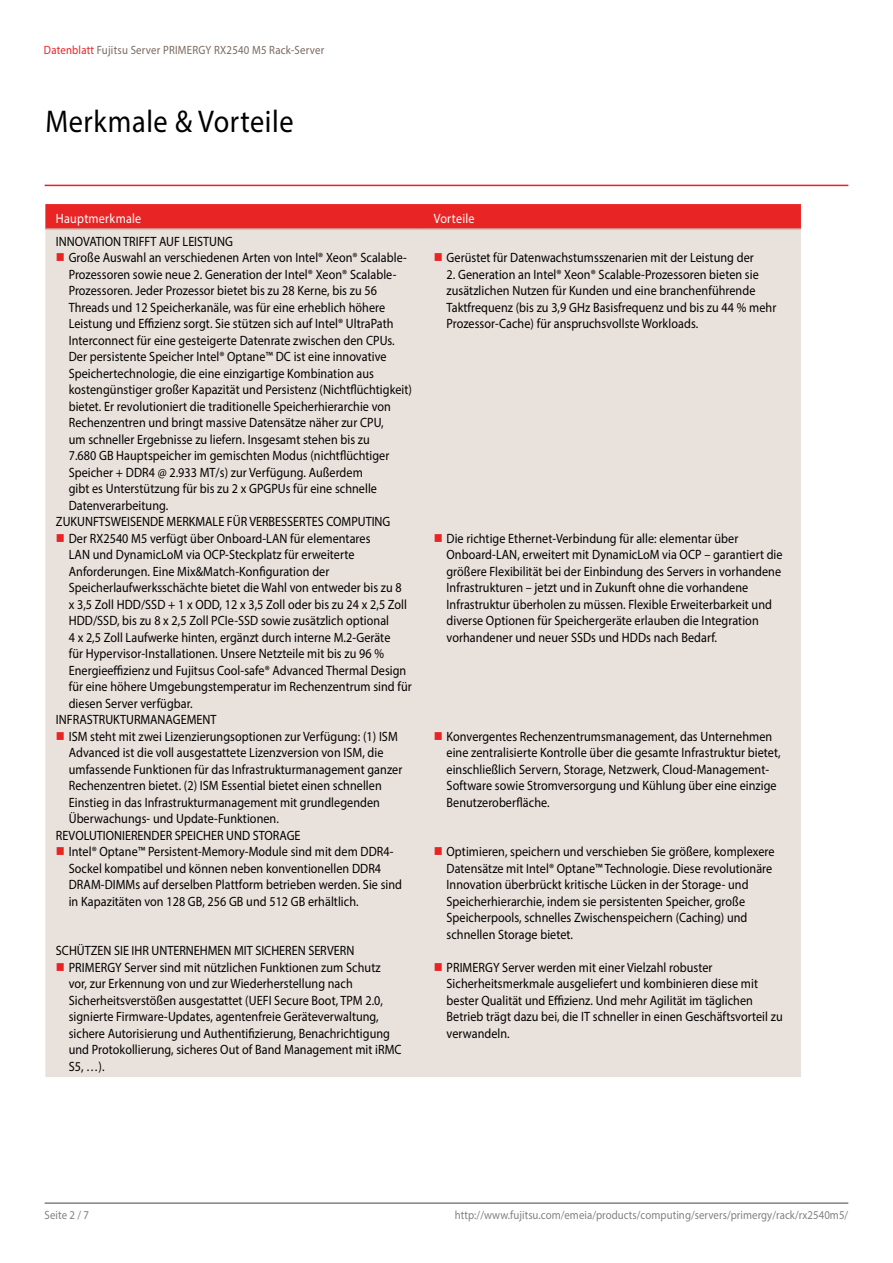
<style>
.page{position:relative;width:893px;height:1263px;background:#fff}
.page>*{position:absolute;margin:0;border:0;box-sizing:border-box;transform-origin:0 0}
.t1{font:31.5px "Myriad Pro";letter-spacing:.02em;color:#000;scale:.9 1}
.t2{font:13.5px/16.5px "Myriad Pro";letter-spacing:.005em;color:#000;scale:.9 1}
.t3{font:13.5px "Myriad Pro";letter-spacing:.02em;color:#fff;scale:.9 1}
.t4{font:12px "Myriad Pro";letter-spacing:.005em;color:#818280;scale:.9 1}
.t5{font:12px "Myriad Pro";letter-spacing:.02em;color:#79695e;scale:.9 1}
.s1{color:#e92425}
</style>
<div class="page">
<hr style="left:45px;top:1202px;width:803px;height:2px;background:#818280">
<div style="left:45px;top:204px;width:756px;height:24px;background:#e92425"></div>
<div style="left:45px;top:230px;width:756px;height:847px;background:#e9e1db"></div>
<hr style="left:45px;top:228px;width:378px;height:2px;background:#c9bbb0">
<hr style="left:423px;top:228px;width:378px;height:2px;background:#c9bbb0">
<hr style="left:45px;top:185px;width:803px;height:1px;background:#ed1d24">
<svg style="left:57px;top:253px;width:7px;height:8px"></svg>
<svg style="left:435px;top:253px;width:7px;height:8px"></svg>
<svg style="left:57px;top:534px;width:7px;height:8px"></svg>
<svg style="left:435px;top:534px;width:7px;height:8px"></svg>
<svg style="left:57px;top:732px;width:7px;height:7px"></svg>
<svg style="left:435px;top:732px;width:7px;height:7px"></svg>
<svg style="left:57px;top:847px;width:7px;height:8px"></svg>
<svg style="left:435px;top:847px;width:7px;height:8px"></svg>
<svg style="left:57px;top:962px;width:7px;height:8px"></svg>
<svg style="left:435px;top:962px;width:7px;height:8px"></svg>
<p class="t5" style="left:44px;top:43px;width:313px"><span class="s1">Datenblatt</span> Fujitsu Server PRIMERGY RX2540 M5 Rack-Server</p>
<h1 class="t1" style="left:45px;top:102px;width:277px">Merkmale &amp; Vorteile</h1>
<p class="t3" style="left:56px;top:210px;width:96px">Hauptmerkmale</p>
<p class="t3" style="left:434px;top:210px;width:47px">Vorteile</p>
<p class="t2" style="left:69px;top:233px;width:383px;text-indent:-13px">INNOVATION TRIFFT AUF LEISTUNG<br>Große Auswahl an verschiedenen Arten von Intel® Xeon® Scalable-Prozessoren sowie neue 2. Generation der Intel® Xeon® Scalable-Prozessoren. Jeder Prozessor bietet bis zu 28 Kerne, bis zu 56<br>Threads und 12 Speicherkanäle, was für eine erheblich höhere Leistung und Effizienz sorgt. Sie stützen sich auf Intel® UltraPath Interconnect für eine gesteigerte Datenrate zwischen den CPUs.<br>Der persistente Speicher Intel® Optane™ DC ist eine innovative Speichertechnologie, die eine einzigartige Kombination aus kostengünstiger großer Kapazität und Persistenz (Nichtflüchtigkeit) bietet. Er revolutioniert die traditionelle Speicherhierarchie von Rechenzentren und bringt massive Datensätze näher zur CPU,<br>um schneller Ergebnisse zu liefern. Insgesamt stehen bis zu<br>7.680 GB Hauptspeicher im gemischten Modus (nichtflüchtiger Speicher + DDR4 @ 2.933 MT/s) zur Verfügung. Außerdem<br>gibt es Unterstützung für bis zu 2 x GPGPUs für eine schnelle Datenverarbeitung.</p>
<p class="t2" style="left:447px;top:249px;width:343px">Gerüstet für Datenwachstumsszenarien mit der Leistung der</p>
<p class="t2" style="left:447px;top:266px;width:368px">2. Generation an Intel® Xeon® Scalable-Prozessoren bieten sie zusätzlichen Nutzen für Kunden und eine branchenführende Taktfrequenz (bis zu 3,9 GHz Basisfrequenz und bis zu 44 % mehr Prozessor-Cache) für anspruchsvollste Workloads.</p>
<p class="t2" style="left:69px;top:513px;width:383px;text-indent:-13px">ZUKUNFTSWEISENDE MERKMALE FÜR VERBESSERTES COMPUTING Der RX2540 M5 verfügt über Onboard-LAN für elementares<br>LAN und DynamicLoM via OCP-Steckplatz für erweiterte Anforderungen. Eine Mix&amp;Match-Konfiguration der Speicherlaufwerksschächte bietet die Wahl von entweder bis zu 8<br>x 3,5 Zoll HDD/SSD + 1 x ODD, 12 x 3,5 Zoll oder bis zu 24 x 2,5 Zoll HDD/SSD, bis zu 8 x 2,5 Zoll PCIe-SSD sowie zusätzlich optional<br>4 x 2,5 Zoll Laufwerke hinten, ergänzt durch interne M.2-Geräte<br>für Hypervisor-Installationen. Unsere Netzteile mit bis zu 96 % Energieeffizienz und Fujitsus Cool-safe® Advanced Thermal Design für eine höhere Umgebungstemperatur im Rechenzentrum sind für diesen Server verfügbar.</p>
<p class="t2" style="left:69px;top:711px;width:372px;text-indent:-13px">INFRASTRUKTURMANAGEMENT<br>ISM steht mit zwei Lizenzierungsoptionen zur Verfügung: (1) ISM Advanced ist die voll ausgestattete Lizenzversion von ISM, die umfassende Funktionen für das Infrastrukturmanagement ganzer Rechenzentren bietet. (2) ISM Essential bietet einen schnellen Einstieg in das Infrastrukturmanagement mit grundlegenden Überwachungs- und Update-Funktionen.</p>
<p class="t2" style="left:69px;top:826px;width:372px;text-indent:-13px">REVOLUTIONIERENDER SPEICHER UND STORAGE<br>Intel® Optane™ Persistent-Memory-Module sind mit dem DDR4- Sockel kompatibel und können neben konventionellen DDR4<br>DRAM-DIMMs auf derselben Plattform betrieben werden. Sie sind in Kapazitäten von 128 GB, 256 GB und 512 GB erhältlich.</p>
<p class="t2" style="left:69px;top:942px;width:371px;text-indent:-13px">SCHÜTZEN SIE IHR UNTERNEHMEN MIT SICHEREN SERVERN PRIMERGY Server sind mit nützlichen Funktionen zum Schutz vor, zur Erkennung von und zur Wiederherstellung nach Sicherheitsverstößen ausgestattet (UEFI Secure Boot, TPM 2.0, signierte Firmware-Updates, agentenfreie Geräteverwaltung, sichere Autorisierung und Authentifizierung, Benachrichtigung und Protokollierung, sicheres Out of Band Management mit iRMC S5, …).</p>
<p class="t2" style="left:447px;top:529px;width:375px">Die richtige Ethernet-Verbindung für alle: elementar über Onboard-LAN, erweitert mit DynamicLoM via OCP – garantiert die größere Flexibilität bei der Einbindung des Servers in vorhandene Infrastrukturen – jetzt und in Zukunft ohne die vorhandene Infrastruktur überholen zu müssen. Flexible Erweiterbarkeit und diverse Optionen für Speichergeräte erlauben die Integration vorhandener und neuer SSDs und HDDs nach Bedarf.</p>
<p class="t2" style="left:447px;top:727px;width:373px">Konvergentes Rechenzentrumsmanagement, das Unternehmen eine zentralisierte Kontrolle über die gesamte Infrastruktur bietet, einschließlich Servern, Storage, Netzwerk, Cloud-Management-Software sowie Stromversorgung und Kühlung über eine einzige Benutzeroberfläche.</p>
<p class="t2" style="left:447px;top:843px;width:366px">Optimieren, speichern und verschieben Sie größere, komplexere Datensätze mit Intel® Optane™ Technologie. Diese revolutionäre Innovation überbrückt kritische Lücken in der Storage- und Speicherhierarchie, indem sie persistenten Speicher, große Speicherpools, schnelles Zwischenspeichern (Caching) und schnellen Storage bietet.</p>
<p class="t2" style="left:447px;top:958px;width:375px">PRIMERGY Server werden mit einer Vielzahl robuster Sicherheitsmerkmale ausgeliefert und kombinieren diese mit bester Qualität und Effizienz. Und mehr Agilität im täglichen Betrieb trägt dazu bei, die IT schneller in einen Geschäftsvorteil zu verwandeln.</p>
<p class="t4" style="left:45px;top:1207px;width:51px">Seite 2 / 7</p>
<p class="t4" style="left:455px;top:1207px;width:439px">http://www.fujitsu.com/emeia/products/computing/servers/primergy/rack/rx2540m5/</p>
</div>
